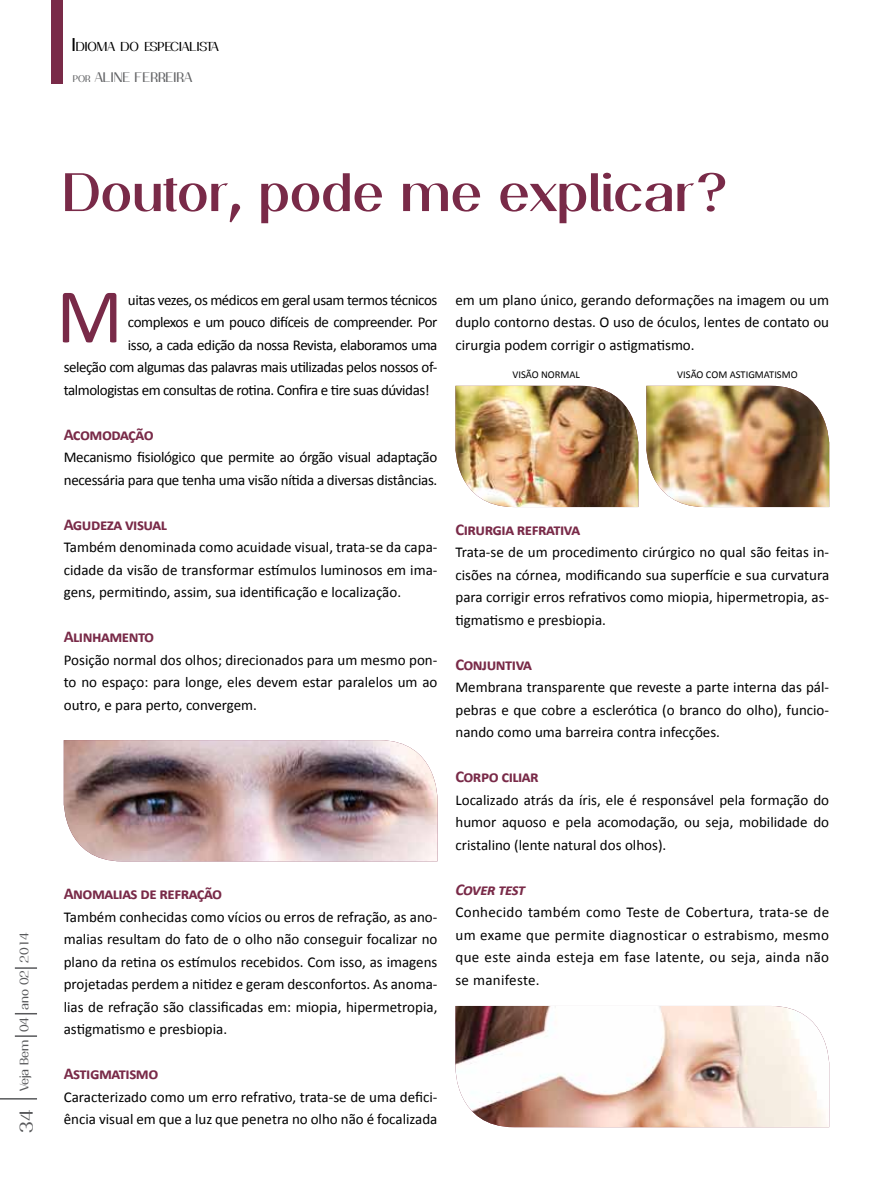
<style>
.page{position:relative;width:893px;height:1191px;background:#fff}
.page>*{position:absolute;margin:0;border:0;box-sizing:border-box;transform-origin:0 0}
.t1{font:78px "Calibri";color:#792a48}
.t2{font:600 52.5px "Passion Sans P Dai";color:#792a48}
.t3{font:700 16.5px "Calibri";letter-spacing:-.03em;color:#792a48}
.t4{font:italic 700 16.5px "Calibri";letter-spacing:-.04em;color:#792a48}
.t5{font:15px/22.5px "Calibri";letter-spacing:-.01em;color:#000;text-align:justify}
.t6{font:15px "Calibri";letter-spacing:-.03em;color:#000}
.t7{font:13.5px "Passion Sans P Dag";color:#636466}
.t8{font:12.6px "Passion Sans P Dag";color:#000}
.t9{font:12px "Passion Sans P Dag";color:#58595b}
.t10{font:10.5px "Calibri";color:#000}
.s1{font-size:18px}
.s2{font-size:9.45px}
</style>
<div class="page">
<hr style="left:0;top:1098px;width:37px;height:1px;background:#58595b">
<hr style="left:15px;top:1035px;width:22px;height:2px;background:#58595b">
<svg style="left:15px;top:1013px;width:22px;height:1px"></svg>
<svg style="left:15px;top:967px;width:22px;height:1px"></svg>
<div style="left:51px;top:0;width:11px;height:84px;background:#792a48"></div>
<img style="left:64px;top:740px;width:373px;height:121px">
<img style="left:455px;top:386px;width:183px;height:121px">
<img style="left:646px;top:386px;width:183px;height:121px">
<img style="left:455px;top:1006px;width:374px;height:121px">
<p class="t8" style="left:72px;top:39px;width:149px"><span class="s1">I</span>DIOMA DO ESPECIALISTA</p>
<p class="t7" style="left:73px;top:69px;width:30px"><span class="s2">POR</span> ALINE</p>
<p class="t7" style="left:135px;top:69px;width:9px">FERREIRA</p>
<p class="t9" style="left:17px;top:1133px;width:202px;rotate:-90deg"><span class="s1">34</span> Veja Bem 04 ano 02 2014</p>
<h2 class="t2" style="left:62px;top:160px;width:666px">Doutor, pode me explicar?</h2>
<h1 class="t1" style="left:56px;top:267px;width:68px">M</h1>
<p class="t6" style="left:128px;top:290px;width:311px">uitas vezes, os médicos em geral usam termos técnicos</p>
<p class="t6" style="left:128px;top:313px;width:311px">complexos e um pouco difíceis de compreender. Por</p>
<p class="t6" style="left:128px;top:335px;width:311px">isso, a cada edição da nossa Revista, elaboramos uma</p>
<p class="t6" style="left:64px;top:358px;width:375px">seleção com algumas das palavras mais utilizadas pelos nossos of-</p>
<p class="t6" style="left:64px;top:380px;width:367px">talmologistas em consultas de rotina. Confira e tire suas dúvidas!</p>
<p class="t3" style="left:64px;top:424px;width:91px">Acomodação</p>
<p class="t5" style="left:64px;top:446px;width:375px">Mecanismo fisiológico que permite ao órgão visual adaptação necessária para que tenha uma visão nítida a diversas distâncias.</p>
<p class="t3" style="left:64px;top:514px;width:105px">Agudeza visual</p>
<p class="t5" style="left:64px;top:536px;width:375px">Também denominada como acuidade visual, trata-se da capa&shy;cidade da visão de transformar estímulos luminosos em ima&shy;gens, permitindo, assim, sua identificação e localização.</p>
<p class="t3" style="left:64px;top:626px;width:92px">Alinhamento</p>
<p class="t5" style="left:64px;top:648px;width:375px">Posição normal dos olhos; direcionados para um mesmo pon&shy;to no espaço: para longe, eles devem estar paralelos um ao outro, e para perto, convergem.</p>
<p class="t3" style="left:64px;top:883px;width:160px">Anomalias de refração</p>
<p class="t5" style="left:64px;top:905px;width:375px">Também conhecidas como vícios ou erros de refração, as ano&shy;malias resultam do fato de o olho não conseguir focalizar no plano da retina os estímulos recebidos. Com isso, as imagens projetadas perdem a nitidez e geram desconfortos. As anoma&shy;lias de refração são classificadas em: miopia, hipermetropia, astigmatismo e presbiopia.</p>
<p class="t3" style="left:64px;top:1063px;width:96px">Astigmatismo</p>
<p class="t5" style="left:64px;top:1085px;width:375px">Caracterizado como um erro refrativo, trata-se de uma defici&shy;ência visual em que a luz que penetra no olho não é focalizada</p>
<p class="t5" style="left:455px;top:288px;width:375px">em um plano único, gerando deformações na imagem ou um duplo contorno destas. O uso de óculos, lentes de contato ou cirurgia podem corrigir o astigmatismo.</p>
<p class="t10" style="left:512px;top:367px;width:69px">VISÃO NORMAL</p>
<p class="t10" style="left:677px;top:367px;width:122px">VISÃO COM ASTIGMATISMO</p>
<p class="t3" style="left:455px;top:519px;width:126px">Cirurgia refrativa</p>
<p class="t5" style="left:455px;top:541px;width:375px">Trata-se de um procedimento cirúrgico no qual são feitas in&shy;cisões na córnea, modificando sua superfície e sua curvatura para corrigir erros refrativos como miopia, hipermetropia, as&shy;tigmatismo e presbiopia.</p>
<p class="t3" style="left:455px;top:654px;width:78px">Conjuntiva</p>
<p class="t5" style="left:455px;top:676px;width:375px">Membrana transparente que reveste a parte interna das pál&shy;pebras e que cobre a esclerótica (o branco do olho), funcio&shy;nando como uma barreira contra infecções.</p>
<p class="t3" style="left:455px;top:766px;width:85px">Corpo ciliar</p>
<p class="t5" style="left:455px;top:788px;width:375px">Localizado atrás da íris, ele é responsável pela formação do humor aquoso e pela acomodação, ou seja, mobilidade do cristalino (lente natural dos olhos).</p>
<p class="t4" style="left:455px;top:879px;width:71px">Cover test</p>
<p class="t5" style="left:455px;top:901px;width:375px">Conhecido também como Teste de Cobertura, trata-se de um exame que permite diagnosticar o estrabismo, mesmo que este ainda esteja em fase latente, ou seja, ainda não se manifeste.</p>
</div>
